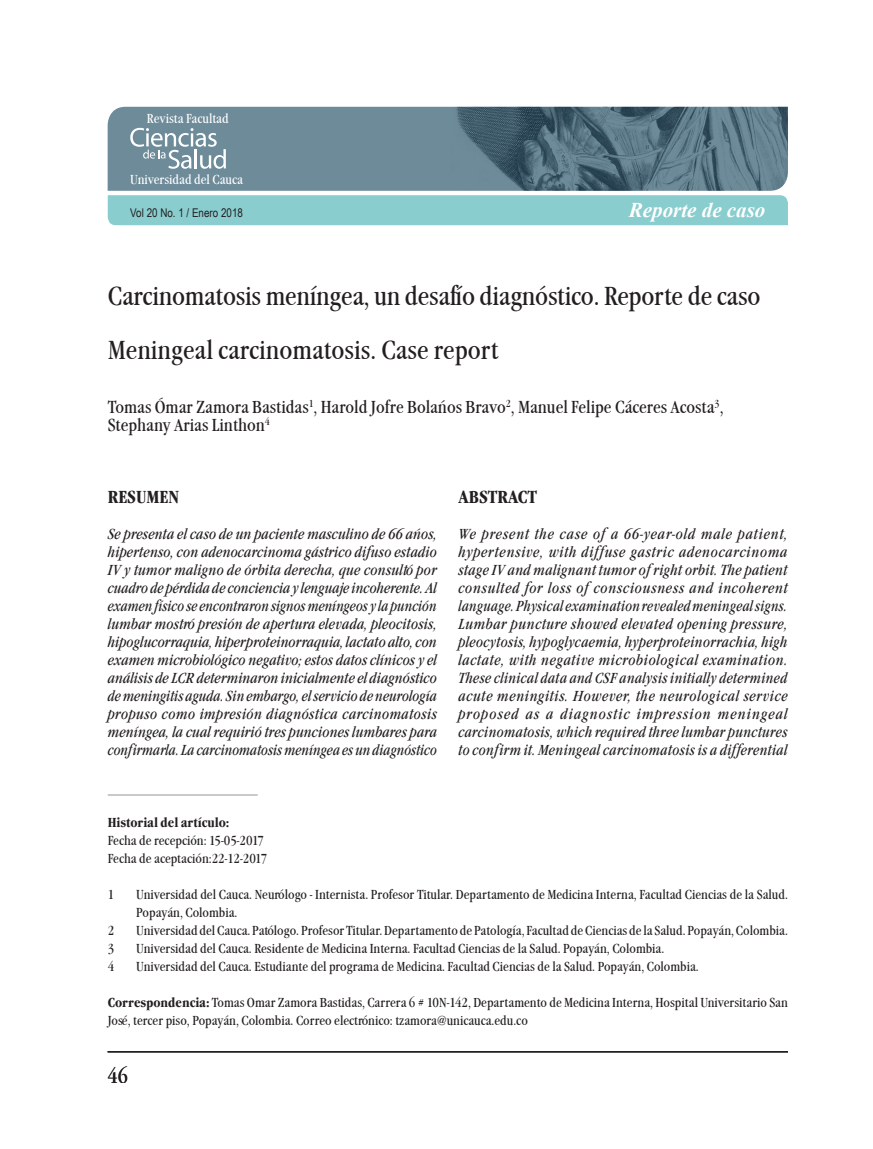
<style>
.page{position:relative;width:873px;height:1149px;background:#fff}
.page>*{position:absolute;margin:0;border:0;box-sizing:border-box;transform-origin:0 0}
.t1{font:condensed 27px/54px "Garamond Itc TEE";letter-spacing:-.01em;color:#231f20}
.t2{font:italic 700 21px "Times New Roman";color:#fff}
.t3{font:condensed 21px "Garamond Itc TEE";color:#231f20}
.t4{font:condensed 18px/18px "Garamond Itc TEE";color:#231f20}
.t5{font:700 condensed 18px "Garamond Itc TEE";color:#231f20}
.t6{font:italic condensed 15px/18px "Garamond Itc TEE";color:#231f20;text-align:justify}
.t7{font:condensed 13.5px/18px "Garamond Itc TEE";color:#231f20}
.t8{font:condensed 13.5px "Garamond Itc TEE";color:#fff}
.t9{font:700 condensed 13.5px "Garamond Itc TEE";color:#231f20}
.t10{font:12px "Arial Narrow";color:#231f20}
.s1{font-weight:700}
</style>
<div class="page">
<hr style="left:108px;top:795px;width:150px;height:1px;background:#939598">
<div style="left:108px;top:107px;width:343px;height:84px;background:#6d8b99"></div>
<div style="left:108px;top:195px;width:680px;height:30px;background:#8acdcf"></div>
<svg style="left:130px;top:128px;width:96px;height:41px;background:#8fa6b1"></svg>
<img style="left:451px;top:107px;width:337px;height:84px">
<hr style="left:108px;top:1051px;width:680px;height:2px;background:#231f20">
<p class="t8" style="left:147px;top:110px;width:83px">Revista Facultad</p>
<p class="t8" style="left:130px;top:172px;width:114px">Universidad del Cauca</p>
<p class="t10" style="left:130px;top:205px;width:114px">Vol 20 No. 1 / Enero 2018</p>
<h2 class="t2" style="left:629px;top:198px;width:138px">Reporte de caso</h2>
<h1 class="t1" style="left:108px;top:269px;width:654px">Carcinomatosis meníngea, un desafío diagnóstico. Reporte de caso<br>Meningeal carcinomatosis. Case report</h1>
<p class="t4" style="left:108px;top:398px;width:617px">Tomas Ómar Zamora Bastidas<sup>1</sup>, Harold Jofre Bolaños Bravo<sup>2</sup>, Manuel Felipe Cáceres Acosta<sup>3</sup>,<br>Stephany Arias Linthon<sup>4</sup></p>
<p class="t5" style="left:108px;top:486px;width:73px">RESUMEN</p>
<p class="t6" style="left:108px;top:525px;width:331px">Se presenta el caso de un paciente masculino de 66 años, hipertenso, con adenocarcinoma gástrico difuso estadio IV y tumor maligno de órbita derecha, que consultó por cuadro de pérdida de conciencia y lenguaje incoherente. Al examen físico se encontraron signos meníngeos y la punción lumbar mostró presión de apertura elevada, pleocitosis, hipoglucorraquia, hiperproteinorraquia, lactato alto, con examen microbiológico negativo; estos datos clínicos y el análisis de LCR determinaron inicialmente el diagnóstico de meningitis aguda. Sin embargo, el servicio de neurología propuso como impresión diagnóstica carcinomatosis meníngea, la cual requirió tres punciones lumbares para confirmarla. La carcinomatosis meníngea es un diagnóstico</p>
<p class="t5" style="left:458px;top:486px;width:80px">ABSTRACT</p>
<p class="t6" style="left:458px;top:525px;width:331px">We present the case of a 66-year-old male patient, hypertensive, with diffuse gastric adenocarcinoma stage IV and malignant tumor of right orbit. The patient consulted for loss of consciousness and incoherent language. Physical examination revealed meningeal signs.<br>Lumbar puncture showed elevated opening pressure, pleocytosis, hypoglycaemia, hyperproteinorrachia, high lactate, with negative microbiological examination.<br>These clinical data and CSF analysis initially determined acute meningitis. However, the neurological service proposed as a diagnostic impression meningeal carcinomatosis, which required three lumbar punctures to confirm it. Meningeal carcinomatosis is a differential</p>
<p class="t9" style="left:108px;top:814px;width:123px">Historial del artículo:</p>
<p class="t7" style="left:108px;top:831px;width:161px">Fecha de recepción: 15-05-2017<br>Fecha de aceptación:22-12-2017</p>
<p class="t7" style="left:108px;top:885px;width:8px">1</p>
<p class="t7" style="left:136px;top:885px;width:653px">Universidad del Cauca. Neurólogo - Internista. Profesor Titular. Departamento de Medicina Interna, Facultad Ciencias de la Salud.<br>Popayán, Colombia.</p>
<p class="t7" style="left:108px;top:921px;width:8px">2</p>
<p class="t7" style="left:136px;top:921px;width:653px">Universidad del Cauca. Patólogo. Profesor Titular. Departamento de Patología, Facultad de Ciencias de la Salud. Popayán, Colombia.</p>
<p class="t7" style="left:108px;top:939px;width:8px">3</p>
<p class="t7" style="left:136px;top:939px;width:530px">Universidad del Cauca. Residente de Medicina Interna. Facultad Ciencias de la Salud. Popayán, Colombia.</p>
<p class="t7" style="left:108px;top:957px;width:8px">4</p>
<p class="t7" style="left:136px;top:957px;width:564px">Universidad del Cauca. Estudiante del programa de Medicina. Facultad Ciencias de la Salud. Popayán, Colombia.</p>
<p class="t7" style="left:108px;top:993px;width:682px"><span class="s1">Correspondencia:</span> Tomas Omar Zamora Bastidas, Carrera 6 # 10N-142, Departamento de Medicina Interna, Hospital Universitario San<br>José, tercer piso, Popayán, Colombia. Correo electrónico: tzamora@unicauca.edu.co</p>
<h2 class="t3" style="left:108px;top:1063px;width:22px">46</h2>
</div>
